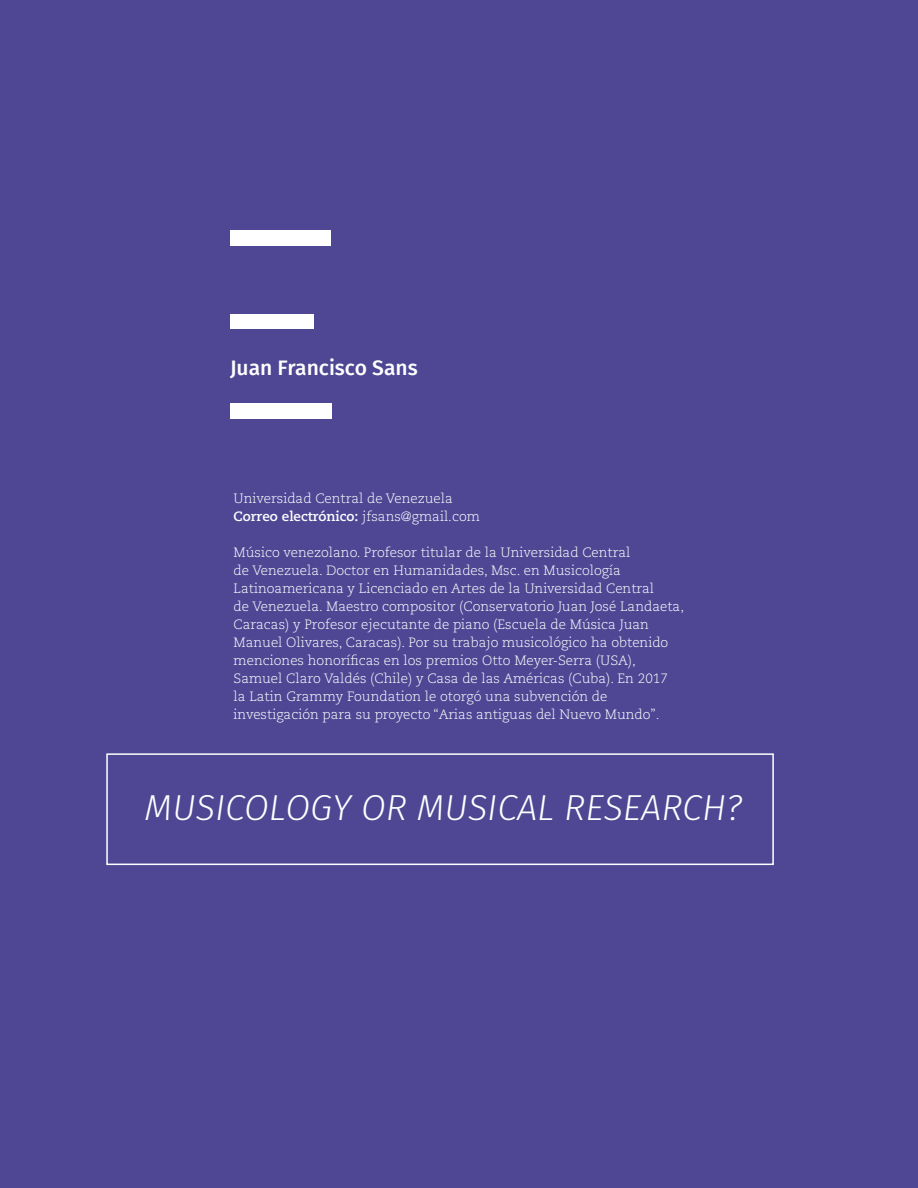
<style>
.page{position:relative;width:918px;height:1188px;background:#4f4794}
.page>*{position:absolute;margin:0;border:0;box-sizing:border-box;transform-origin:0 0}
.t1{font:italic 300 36px "Fira Sans";color:#fff}
.t2{font:500 21px "Fira Sans";color:#fff}
.t3{font:300 13.5px/18px "Caecilia LT Std";color:#fff}
.s1{font-weight:700}
</style>
<div class="page">
<div style="left:106px;top:753px;width:668px;height:112px;border:2px solid #fff"></div>
<div style="left:231px;top:403px;width:101px;height:15px;background:#fff"></div>
<div style="left:231px;top:231px;width:100px;height:15px;background:#fff"></div>
<div style="left:230px;top:314px;width:84px;height:14px;background:#fff"></div>
<h2 class="t2" style="left:230px;top:351px;width:189px">Juan Francisco Sans</h2>
<p class="t3" style="left:234px;top:490px;width:248px">Universidad Central de Venezuela<br><span class="s1">Correo electrónico:</span> jfsans@gmail.com</p>
<p class="t3" style="left:234px;top:544px;width:452px">Músico venezolano. Profesor titular de la Universidad Central<br>de Venezuela. Doctor en Humanidades, Msc. en Musicología Latinoamericana y Licenciado en Artes de la Universidad Central<br>de Venezuela. Maestro compositor (Conservatorio Juan José Landaeta, Caracas) y Profesor ejecutante de piano (Escuela de Música Juan Manuel Olivares, Caracas). Por su trabajo musicológico ha obtenido menciones honoríficas en los premios Otto Meyer-Serra (USA), Samuel Claro Valdés (Chile) y Casa de las Américas (Cuba). En 2017<br>la Latin Grammy Foundation le otorgó una subvención de investigación para su proyecto “Arias antiguas del Nuevo Mundo”.</p>
<h1 class="t1" style="left:145px;top:782px;width:599px">MUSICOLOGY OR MUSICAL RESEARCH?</h1>
</div>
